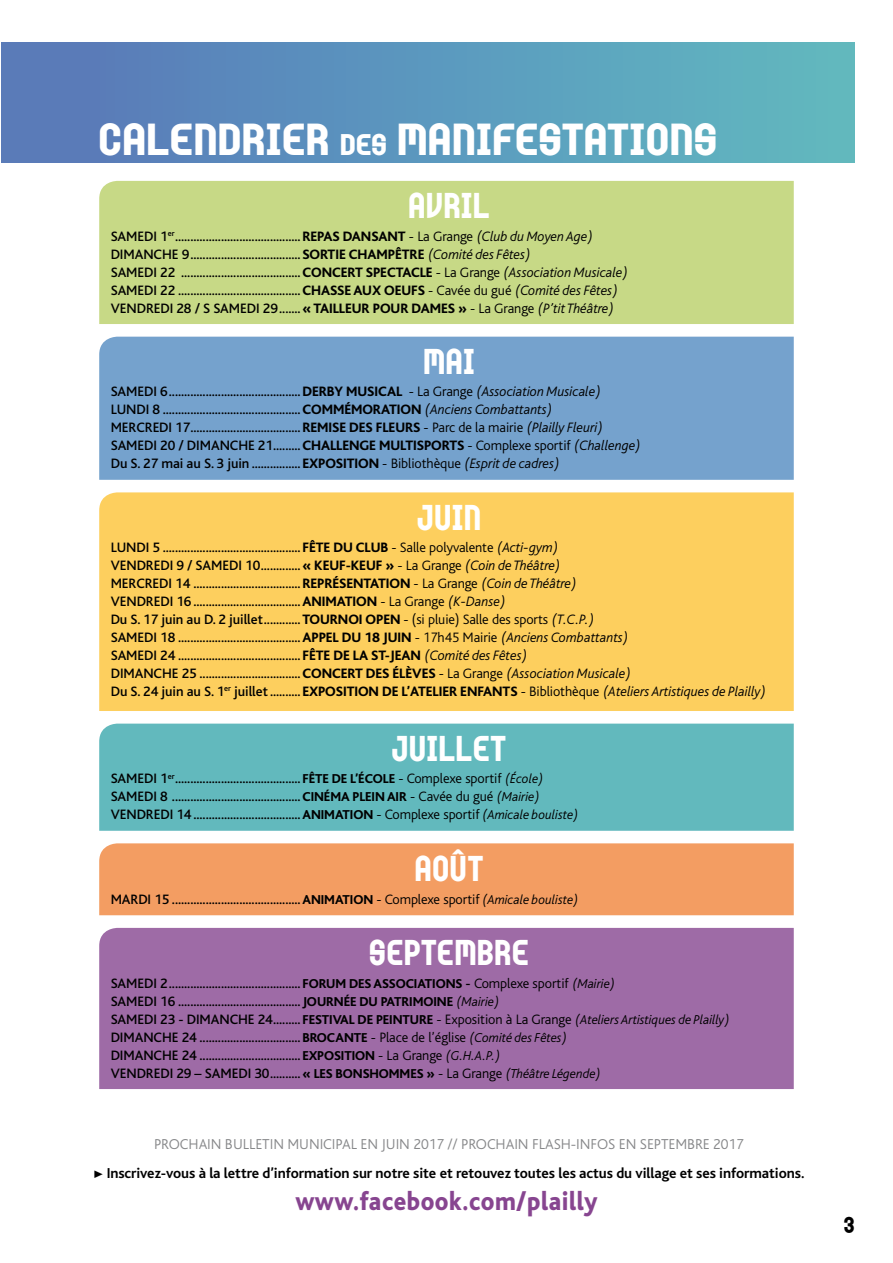
<style>
.page{position:relative;width:893px;height:1263px;background:#fff}
.page>*{position:absolute;margin:0;border:0;box-sizing:border-box;transform-origin:0 0}
.t1{font:40.5px "Tokyo One Solid";letter-spacing:.04em;color:#fff;scale:1.11 1}
.t2{font:32.4px "Tokyo One Solid";letter-spacing:.05em;color:#fff}
.t3{font:800 27px "Bliss";letter-spacing:.02em;color:#874590;scale:.9 1}
.t4{font:21px "Tokyo One Solid";color:#000}
.t5{font:700 15px/29.4px "Bliss";letter-spacing:-.005em;color:#000;text-align:center}
.t6{font:500 14.25px/18px "Bliss";letter-spacing:-.005em;color:#000}
.t7{font:italic 300 13.5px "Bliss";letter-spacing:-.005em;color:#000}
.s1{font-size:27px}
.s2{font-weight:800}
.s3{font-weight:300}
.s4{font-weight:300;font-style:italic}
.s5{font-weight:800;font-size:13.5px}
.s6{font-weight:300;font-style:italic;font-size:13.5px}
.s7{font-weight:500;font-style:normal;font-size:14.25px}
.s8{font-weight:800;font-style:normal}
.s9{font-style:normal;font-size:14.25px}
.s10{font-weight:300;color:#87888a}
.s11{font-family:"Fleches Left Right";font-weight:400}
</style>
<div class="page">
<div style="left:2px;top:43px;width:852px;height:119px;background:linear-gradient(to right,#5876b9,#60bac0)"></div>
<div style="left:99px;top:181px;width:695px;height:143px;background:#c7d986"></div>
<div style="left:99px;top:492px;width:695px;height:219px;background:#fdcf5e"></div>
<div style="left:99px;top:724px;width:695px;height:107px;background:#62b9bd"></div>
<div style="left:99px;top:843px;width:695px;height:72px;background:#f39d62"></div>
<div style="left:99px;top:928px;width:695px;height:161px;background:#9e6ba6"></div>
<div style="left:99px;top:337px;width:695px;height:143px;background:#75a2cd"></div>
<h1 class="t1" style="left:99px;top:115px;width:558px">CALENDRIER <span class="s1">DES</span> MANIFESTATIONS</h1>
<h2 class="t2" style="left:409px;top:186px;width:82px">AVRIL</h2>
<p class="t6" style="left:111px;top:227px;width:519px">SAMEDI 1<sup>er</sup>.........................................<span class="s2">REPAS DANSANT</span> <span class="s3">- La Grange</span> <span class="s4">(Club du Moyen Age)<br></span>DIMANCHE 9....................................<span class="s2">SORTIE CHAMPÊTRE</span> <span class="s4">(Comité des Fêtes)<br></span>SAMEDI 22 .......................................<span class="s2">CONCERT SPECTACLE</span> <span class="s3">- La Grange</span> <span class="s4">(Association Musicale)<br></span>SAMEDI 22 ........................................<span class="s2">CHASSE AUX OEUFS</span> <span class="s3">- Cavée du gué</span> <span class="s4">(Comité des Fêtes)<br></span>VENDREDI 28 / S SAMEDI 29.......<span class="s2">« TAILLEUR POUR DAMES »</span> <span class="s3">- La Grange</span> <span class="s4">(P’tit Théâtre)</span></p>
<h2 class="t2" style="left:424px;top:342px;width:52px">MAI</h2>
<p class="t6" style="left:111px;top:383px;width:532px">SAMEDI 6...........................................<span class="s2">DERBY MUSICAL</span> <span class="s3">- La Grange</span> <span class="s4">(Association Musicale)<br></span>LUNDI 8 .............................................<span class="s2">COMMÉMORATION</span> <span class="s4">(Anciens Combattants)<br></span>MERCREDI 17....................................<span class="s2">REMISE DES FLEURS</span> <span class="s3">- Parc de la mairie</span> <span class="s4">(Plailly Fleuri)<br></span>SAMEDI 20 / DIMANCHE 21.........<span class="s2">CHALLENGE MULTISPORTS</span> <span class="s3">- Complexe sportif</span> <span class="s4">(Challenge)<br></span>Du S. 27 mai au S. 3 juin ................<span class="s2">EXPOSITION</span> <span class="s3">- Bibliothèque</span> <span class="s4">(Esprit de cadres)</span></p>
<h2 class="t2" style="left:417px;top:498px;width:64px">JUIN</h2>
<p class="t6" style="left:111px;top:539px;width:657px">LUNDI 5 ............................................. <span class="s2">FÊTE DU CLUB</span> <span class="s3">- Salle polyvalente</span> <span class="s4">(Acti-gym)<br></span>VENDREDI 9 / SAMEDI 10.............<span class="s2">« KEUF-KEUF »</span> <span class="s3">- La Grange</span> <span class="s4">(Coin de Théâtre)<br></span>MERCREDI 14 ...................................<span class="s2">REPRÉSENTATION</span> <span class="s3">- La Grange</span> <span class="s4">(Coin de Théâtre)<br></span>VENDREDI 16 ...................................<span class="s2">ANIMATION</span> <span class="s3">- La Grange</span> <span class="s4">(K-Danse)<br></span>Du S. 17 juin au D. 2 juillet............<span class="s2">TOURNOI OPEN</span> <span class="s3">- (si pluie) Salle des sports</span> <span class="s4">(T.C.P.)<br></span>SAMEDI 18 ........................................<span class="s2">APPEL DU 18 JUIN</span> <span class="s3">- 17h45 Mairie</span> <span class="s4">(Anciens Combattants)<br></span>SAMEDI 24 ........................................ <span class="s2">FÊTE DE LA ST-JEAN</span> <span class="s4">(Comité des Fêtes)<br></span>DIMANCHE 25 .................................<span class="s2">CONCERT DES ÉLÈVES</span> <span class="s3">- La Grange</span> <span class="s4">(Association Musicale)<br></span>Du S. 24 juin au S. 1<sup>er</sup> juillet..........<span class="s2">EXPOSITION DE L’ATELIER ENFANTS</span> <span class="s3">- Bibliothèque</span> <span class="s4">(Ateliers Artistiques de Plailly)</span></p>
<h2 class="t2" style="left:392px;top:729px;width:115px">JUILLET</h2>
<p class="t6" style="left:111px;top:770px;width:469px">SAMEDI 1<sup>er</sup>......................................... <span class="s5">FÊTE DE L’ÉCOLE</span> <span class="s3">- Complexe sportif</span> <span class="s6">(École)<br></span>SAMEDI 8 ..........................................<span class="s5">CINÉMA PLEIN AIR</span> <span class="s3">- Cavée du gué</span> <span class="s6">(Mairie)<br></span>VENDREDI 14 ...................................<span class="s5">ANIMATION</span> <span class="s3">- Complexe sportif</span> <span class="s6">(Amicale bouliste)</span></p>
<h2 class="t2" style="left:415px;top:848px;width:69px">AOÛT</h2>
<p class="t6" style="left:111px;top:890px;width:469px">MARDI 15 ..........................................<span class="s5">ANIMATION</span> <span class="s3">- Complexe sportif</span> <span class="s6">(Amicale bouliste)</span></p>
<h2 class="t2" style="left:370px;top:933px;width:160px">SEPTEMBRE</h2>
<p class="t6" style="left:111px;top:974px;width:506px">SAMEDI 2........................................... <span class="s5">FORUM DES ASSOCIATIONS</span> - <span class="s3">Complexe sportif</span> <span class="s6">(Mairie)<br></span>SAMEDI 16 ........................................<span class="s5">JOURNÉE DU PATRIMOINE</span> <span class="s6">(Mairie)</span></p>
<p class="t7" style="left:111px;top:1012px;width:621px"><span class="s7">SAMEDI 23 - DIMANCHE 24.........</span> <span class="s8">FESTIVAL DE PEINTURE</span> <span class="s9">- Exposition à La Grange</span> (Ateliers Artistiques de Plailly)</p>
<p class="t6" style="left:111px;top:1028px;width:492px">DIMANCHE 24 .................................<span class="s5">BROCANTE</span> <span class="s3">- Place de l’église</span> <span class="s6">(Comité des Fêtes)<br></span>DIMANCHE 24 ................................. <span class="s5">EXPOSITION</span> <span class="s3">- La Grange</span> <span class="s6">(G.H.A.P.)<br></span>VENDREDI 29 – SAMEDI 30..........<span class="s5">« LES BONSHOMMES »</span> <span class="s3">- La Grange</span> <span class="s6">(Théâtre Légende)</span></p>
<p class="t5" style="left:94px;top:1129px;width:710px"><span class="s10">PROCHAIN BULLETIN MUNICIPAL EN JUIN 2017 // PROCHAIN FLASH-INFOS EN SEPTEMBRE 2017<br></span><span class="s11">!</span> Inscrivez-vous à la lettre d’information sur notre site et retouvez toutes les actus du village et ses informations.</p>
<h3 class="t3" style="left:295px;top:1187px;width:337px">www.facebook.com/plailly</h3>
<h3 class="t4" style="left:844px;top:1212px;width:12px">3</h3>
</div>
